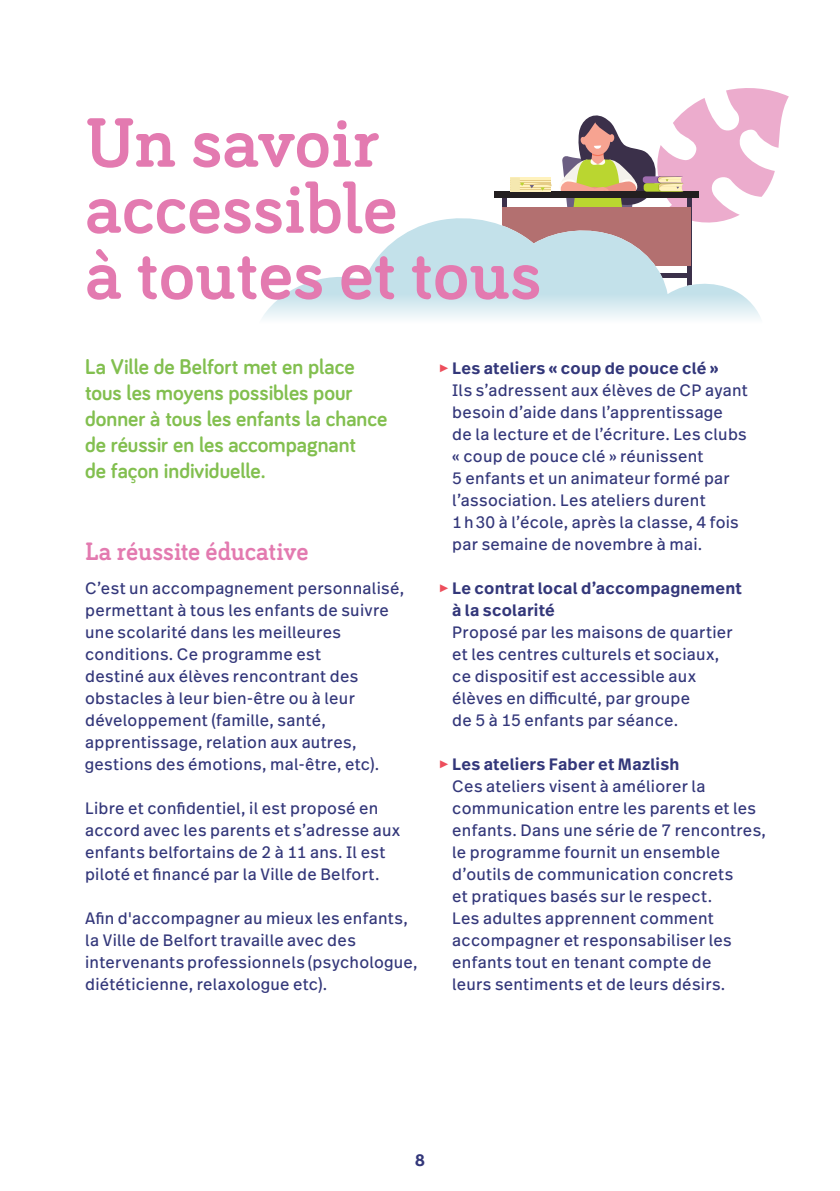
<style>
.page{position:relative;width:840px;height:1191px;background:#fff}
.page>*{position:absolute;margin:0;border:0;box-sizing:border-box;transform-origin:0 0}
.Rubrique{font:700 72px/66px "Bariol Serif";color:#e37ab0}
.sous-titres{font:700 26px "Bariol Serif";letter-spacing:-.005em;color:#e37ab0;scale:.96 1}
.chapeau{font:700 22px/26px "Bariol";color:#82bf4f}
.body{font:16.4px/22px "Real Text Pro";letter-spacing:.015em;color:#33377a}
.t1{font:600 16.4px "Real Text Pro";color:#33377a}
.s1{font-family:"Source Sans Pro";color:#ed4e5c}
.s2{font-weight:600}
</style>
<div class="page">
<svg style="left:502px;top:198px;width:4px;height:92px"></svg>
<div style="left:494px;top:192px;width:204px;height:6px;background:#231f20"></div>
<svg style="left:510px;top:88px;width:278px;height:125px"></svg>
<svg style="left:502px;top:213px;width:238px;height:3px"></svg>
<svg style="left:262px;top:216px;width:499px;height:103px"></svg>
<p class="Rubrique" style="left:85px;top:106px;width:457px">Un savoir accessible<br>à toutes et tous</p>
<p class="chapeau" style="left:85px;top:353px;width:303px">La Ville de Belfort met en place tous les moyens possibles pour donner à tous les enfants la chance de réussir en les accompagnant<br>de façon individuelle.</p>
<p class="sous-titres" style="left:85px;top:533px;width:234px">La réussite éducative</p>
<p class="body" style="left:85px;top:577px;width:320px">C’est un accompagnement personnalisé, permettant à tous les enfants de suivre une scolarité dans les meilleures conditions. Ce programme est<br>destiné aux élèves rencontrant des obstacles à leur bien-être ou à leur développement (famille, santé, apprentissage, relation aux autres, gestions des émotions, mal-être, etc).</p>
<p class="body" style="left:85px;top:797px;width:316px">Libre et confidentiel, il est proposé en accord avec les parents et s’adresse aux enfants belfortains de 2 à 11 ans. Il est piloté et financé par la Ville de Belfort.</p>
<p class="body" style="left:85px;top:907px;width:334px">Afin d'accompagner au mieux les enfants, la Ville de Belfort travaille avec des intervenants professionnels (psychologue, diététicienne, relaxologue etc).</p>
<p class="body" style="left:452px;top:357px;width:297px;text-indent:-13px"><span class="s1">▶</span> <span class="s2">Les ateliers « coup de pouce clé »<br></span>Ils s’adressent aux élèves de CP ayant besoin d’aide dans l’apprentissage<br>de la lecture et de l’écriture. Les clubs « coup de pouce clé » réunissent<br>5 enfants et un animateur formé par l’association. Les ateliers durent 1h30 à l’école, après la classe, 4 fois par semaine de novembre à mai.</p>
<p class="body" style="left:452px;top:577px;width:291px;text-indent:-13px"><span class="s1">▶</span> <span class="s2">Le contrat local d’accompagnement à la scolarité<br></span>Proposé par les maisons de quartier et les centres culturels et sociaux, ce dispositif est accessible aux élèves en difficulté, par groupe<br>de 5 à 15 enfants par séance.</p>
<p class="body" style="left:452px;top:753px;width:315px;text-indent:-13px"><span class="s1">▶</span> <span class="s2">Les ateliers Faber et Mazlish<br></span>Ces ateliers visent à améliorer la communication entre les parents et les enfants. Dans une série de 7 rencontres, le programme fournit un ensemble d’outils de communication concrets<br>et pratiques basés sur le respect.<br>Les adultes apprennent comment accompagner et responsabiliser les enfants tout en tenant compte de<br>leurs sentiments et de leurs désirs.</p>
<p class="t1" style="left:415px;top:1148px;width:11px">8</p>
</div>
